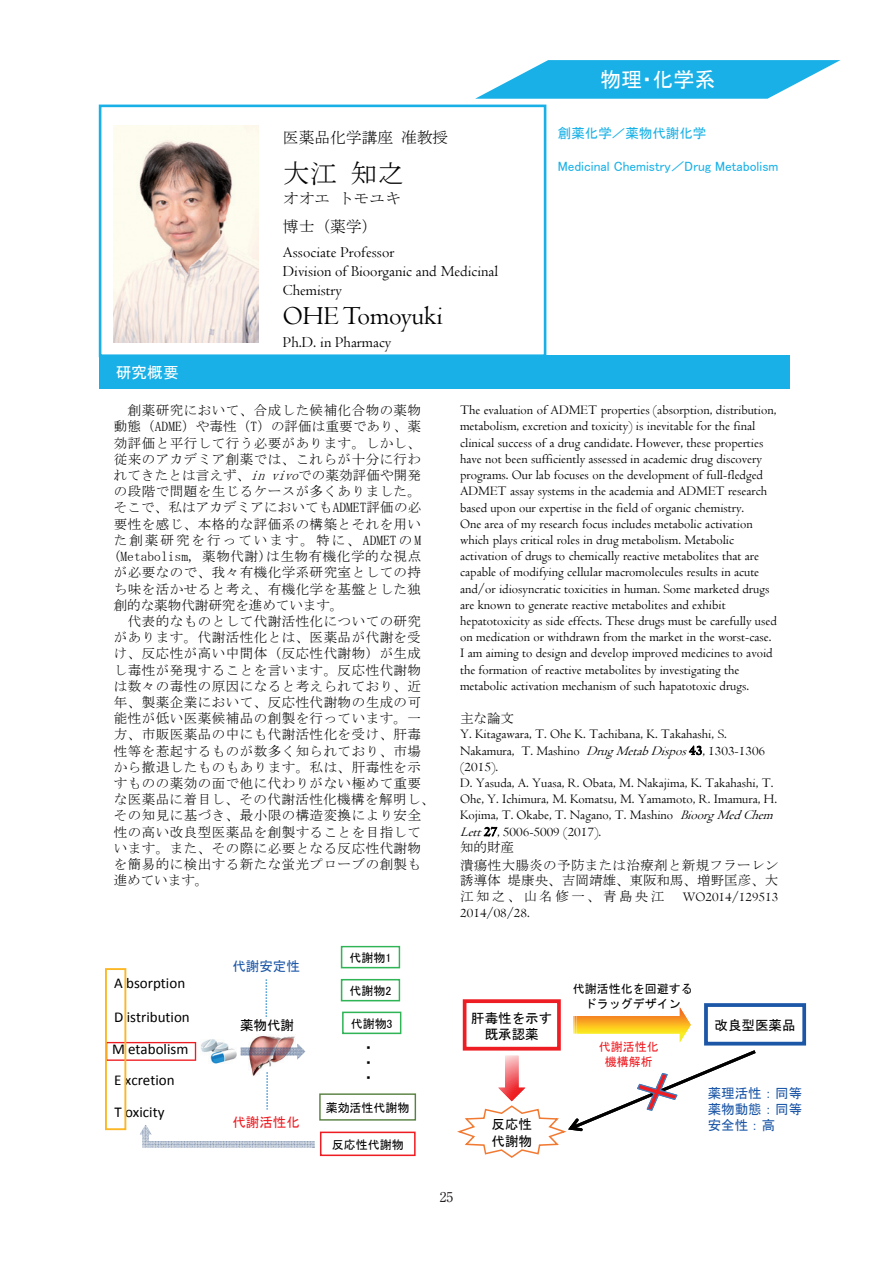
<style>
.page{position:relative;width:893px;height:1263px;background:#fff}
.page>*{position:absolute;margin:0;border:0;box-sizing:border-box;transform-origin:0 0}
.t1{font:27px "Centaur";color:#000}
.t2{font:27px "MS Mincho";color:#000}
.t3{font:21px "MS P Gothic";color:#fff}
.t4{font:15.75px/18.9px "Centaur";color:#000}
.t5{font:15.75px/27.9px "MS Mincho";color:#000}
.t6{font:15.75px "MS P Gothic";color:#fff}
.t7{font:15px/31.7px "Calibri";color:#000}
.t8{font:15px/15px "MS P Gothic";color:#000;text-align:justify}
.t9{font:15px "Century";color:#000}
.t10{font:13.5px/16.2px "Centaur";color:#000}
.t11{font:13.5px/16.2px "MS Mincho";letter-spacing:.035em;color:#000}
.t12{font:13.5px "MS P Gothic";color:#18b1e7}
.t13{font:13.5px/16.2px "MS Mincho";letter-spacing:.005em;color:#000}
.t14{font:13.5px/16.2px "MS Gothic";color:#000;text-align:center}
.t15{font:13.5px/16.2px "MS Gothic";color:#1c57a7;text-align:justify}
.t16{font:13.5px "MS P Gothic";color:#1c57a7}
.t17{font:13.5px "MS P Gothic";color:#ee1d23}
.t18{font:13.5px "MS P Gothic";color:#000}
.t19{font:13.5px "Ryumin Pr 6";color:#231f20}
.t20{font:12px "MS P Gothic";color:#000}
.t21{font:12px/14.4px "MS Gothic";color:#000;text-align:center}
.t22{font:12px/14.4px "MS Gothic";color:#ee1d23;text-align:center}
.s1{font-style:italic}
</style>
<div class="page">
<div style="left:99px;top:356px;width:691px;height:33px;background:#18b0e6"></div>
<svg style="left:99px;top:105px;width:447px;height:251px"></svg>
<svg style="left:689px;top:745px;width:13px;height:10px"></svg>
<svg style="left:484px;top:827px;width:13px;height:9px"></svg>
<svg style="left:475px;top:60px;width:365px;height:39px"></svg>
<svg style="left:457px;top:999px;width:349px;height:159px"></svg>
<img style="left:249px;top:1035px;width:46px;height:41px">
<svg style="left:105px;top:968px;width:91px;height:162px"></svg>
<img style="left:201px;top:1040px;width:35px;height:24px">
<img style="left:241px;top:1043px;width:64px;height:17px">
<svg style="left:266px;top:979px;width:1px;height:40px"></svg>
<svg style="left:266px;top:1072px;width:2px;height:37px"></svg>
<svg style="left:341px;top:946px;width:59px;height:22px"></svg>
<svg style="left:319px;top:1093px;width:97px;height:27px"></svg>
<svg style="left:341px;top:979px;width:59px;height:22px"></svg>
<svg style="left:342px;top:1011px;width:59px;height:23px"></svg>
<img style="left:139px;top:1124px;width:173px;height:23px">
<svg style="left:312px;top:1131px;width:104px;height:25px"></svg>
<svg style="left:108px;top:121px;width:156px;height:226px"></svg>
<img style="left:114px;top:125px;width:144px;height:217px">
<p class="t6" style="left:116px;top:364px;width:64px">研究概要</p>
<p class="t5" style="left:283px;top:124px;width:167px">医薬品化学講座准教授</p>
<h1 class="t2" style="left:283px;top:160px;width:123px">大江知之</h1>
<p class="t5" style="left:283px;top:184px;width:120px">オオエトモユキ博士（薬学）</p>
<p class="t4" style="left:283px;top:243px;width:217px">Associate Professor<br>Division of Bioorganic and Medicinal<br>Chemistry</p>
<h1 class="t1" style="left:283px;top:300px;width:162px">OHE Tomoyuki</h1>
<p class="t4" style="left:283px;top:332px;width:110px">Ph.D. in Pharmacy</p>
<h2 class="t3" style="left:600px;top:69px;width:117px">物理・化学系</h2>
<p class="t12" style="left:558px;top:127px;width:150px">創薬化学／薬物代謝化学</p>
<p class="t12" style="left:558px;top:159px;width:222px">Medicinal Chemistry／Drug Metabolism</p>
<p class="t11" style="left:114px;top:402px;width:309px;text-align:justify;text-indent:14px">創薬研究において、合成した候補化合物の薬物動態（ADME）や毒性（T）の評価は重要であり、薬効評価と平行して行う必要があります。しかし、従来のアカデミア創薬では、これらが十分に行われてきたとは言えず、<span class="s1">in vivo</span>での薬効評価や開発の段階で問題を生じるケースが多くありました。そこで、私はアカデミアにおいてもADMET評価の必要性を感じ、本格的な評価系の構築とそれを用いた創薬研究を行っています。特に、ADMETのM (Metabolism, 薬物代謝)は生物有機化学的な視点が必要なので、我々有機化学系研究室としての持ち味を活かせると考え、有機化学を基盤とした独創的な薬物代謝研究を進めています。</p>
<p class="t11" style="left:114px;top:613px;width:322px;text-indent:14px">代表的なものとして代謝活性化についての研究があります。代謝活性化とは、医薬品が代謝を受け、反応性が高い中間体（反応性代謝物）が生成し毒性が発現することを言います。反応性代謝物は数々の毒性の原因になると考えられており、近年、製薬企業において、反応性代謝物の生成の可能性が低い医薬候補品の創製を行っています。一方、市販医薬品の中にも代謝活性化を受け、肝毒性等を惹起するものが数多く知られており、市場から撤退したものもあります。私は、肝毒性を示すものの薬効の面で他に代わりがない極めて重要な医薬品に着目し、その代謝活性化機構を解明し、その知見に基づき、最小限の構造変換により安全性の高い改良型医薬品を創製することを目指しています。また、その際に必要となる反応性代謝物を簡易的に検出する新たな蛍光プローブの創製も進めています。</p>
<p class="t16" style="left:232px;top:960px;width:69px">代謝安定性</p>
<p class="t7" style="left:114px;top:968px;width:73px">A bsorption</p>
<p class="t7" style="left:112px;top:1001px;width:79px">D istribution<br>M etabolism<br>E xcretion<br>T oxicity</p>
<p class="t18" style="left:240px;top:1018px;width:55px">薬物代謝</p>
<p class="t17" style="left:232px;top:1116px;width:69px">代謝活性化</p>
<p class="t20" style="left:349px;top:952px;width:43px">代謝物1</p>
<p class="t20" style="left:349px;top:985px;width:43px">代謝物2</p>
<p class="t20" style="left:351px;top:1018px;width:43px">代謝物3</p>
<p class="t8" style="left:365px;top:1040px;width:9px">・・・</p>
<p class="t20" style="left:326px;top:1102px;width:85px">薬効活性代謝物</p>
<p class="t20" style="left:332px;top:1139px;width:73px">反応性代謝物</p>
<p class="t10" style="left:460px;top:402px;width:318px">The evaluation of ADMET properties (absorption, distribution, metabolism, excretion and toxicity) is inevitable for the final clinical success of a drug candidate. However, these properties have not been sufficiently assessed in academic drug discovery programs. Our lab focuses on the development of full-fledged ADMET assay systems in the academia and ADMET research based upon our expertise in the field of organic chemistry.<br>One area of my research focus includes metabolic activation which plays critical roles in drug metabolism. Metabolic activation of drugs to chemically reactive metabolites that are capable of modifying cellular macromolecules results in acute and/or idiosyncratic toxicities in human. Some marketed drugs are known to generate reactive metabolites and exhibit hepatotoxicity as side effects. These drugs must be carefully used on medication or withdrawn from the market in the worst-case.<br>I am aiming to design and develop improved medicines to avoid the formation of reactive metabolites by investigating the metabolic activation mechanism of such hapatotoxic drugs.</p>
<p class="t11" style="left:460px;top:710px;width:55px">主な論文</p>
<p class="t10" style="left:460px;top:726px;width:319px">Y. Kitagawara, T. Ohe K. Tachibana, K. Takahashi, S.<br>Nakamura, T. Mashino <span class="s1">DrugMetabDispos</span>43, 1303-1306 (2015).<br>D. Yasuda, A. Yuasa, R. Obata, M. Nakajima, K. Takahashi, T.<br>Ohe, Y. Ichimura, M. Komatsu, M. Yamamoto, R. Imamura, H.<br>Kojima, T. Okabe, T. Nagano, T. Mashino <span class="s1">BioorgMedChem Lett</span>27, 5006-5009 (2017).</p>
<p class="t11" style="left:460px;top:838px;width:320px;line-height:17.5px">知的財産<br>潰瘍性大腸炎の予防または治療剤と新規フラーレン</p>
<p class="t13" style="left:460px;top:872px;width:320px">誘導体堤康央、吉岡靖雄、東阪和馬、増野匡彦、大江知之、山名修一、青島央江</p>
<p class="t10" style="left:682px;top:888px;width:97px">WO2014/129513</p>
<p class="t10" style="left:460px;top:904px;width:71px">2014/08/28.</p>
<p class="t14" style="left:471px;top:1010px;width:82px">肝毒性を示す既承認薬</p>
<p class="t14" style="left:491px;top:1116px;width:42px;text-align:left">反応性代謝物</p>
<p class="t21" style="left:573px;top:981px;width:121px">代謝活性化を回避するドラッグデザイン</p>
<p class="t22" style="left:599px;top:1040px;width:62px">代謝活性化機構解析</p>
<p class="t14" style="left:714px;top:1017px;width:82px">改良型医薬品</p>
<p class="t15" style="left:708px;top:1085px;width:96px">薬理活性：同等薬物動態：同等安全性：高</p>
<p class="t9" style="left:436px;top:1179px;width:18px">25</p>
<p class="t19" style="left:440px;top:1186px;width:15px">25</p>
</div>
